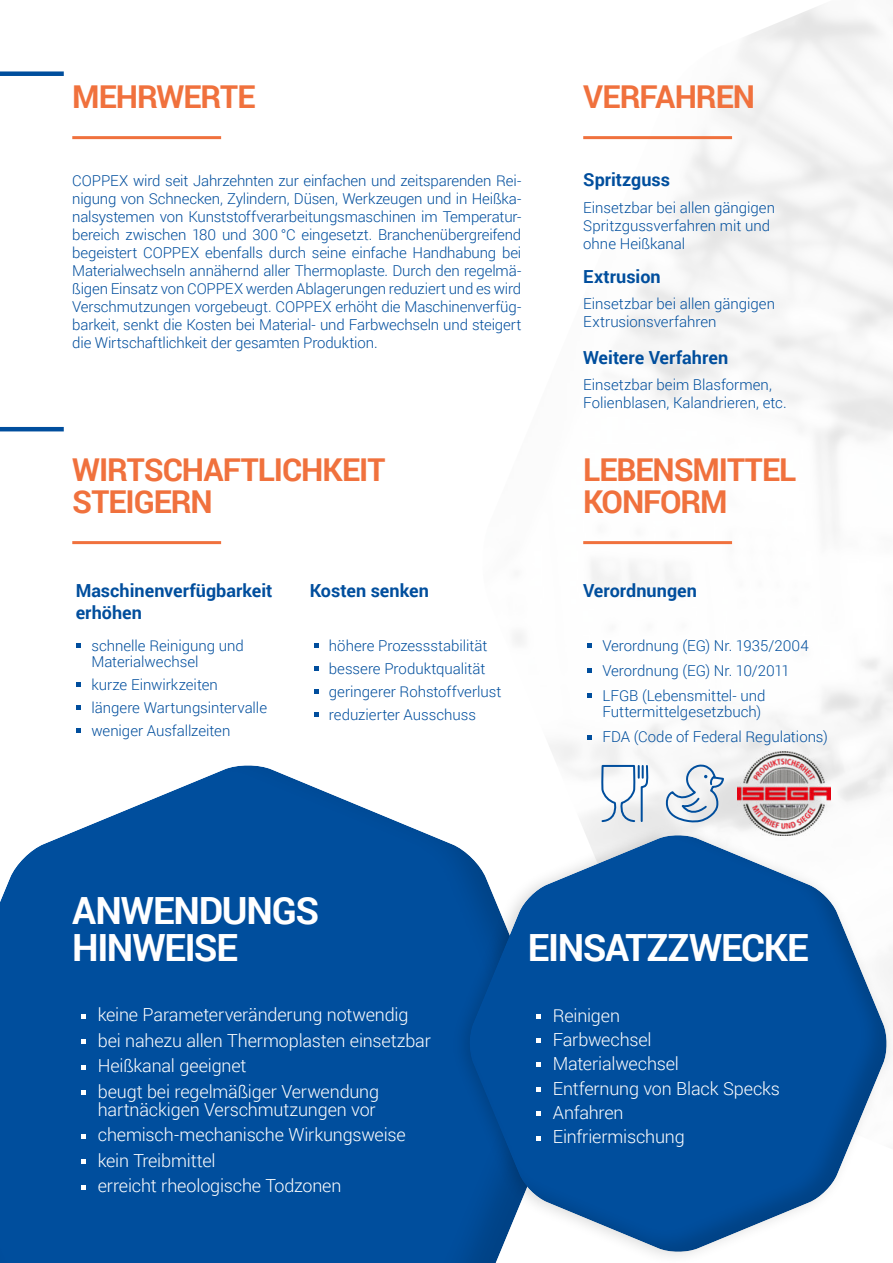
<style>
.page{position:relative;width:893px;height:1263px;background:#fff}
.page>*{position:absolute;margin:0;border:0;box-sizing:border-box;transform-origin:0 0}
.t1{font:700 37.5px/37.5px "Roboto";letter-spacing:-.035em;color:#fff}
.t2{font:700 31.5px/31.5px "Roboto";letter-spacing:-.035em;color:#f0713d}
.t3{font:300 18px/25.5px "Roboto";letter-spacing:-.01em;color:#fff}
.t4{font:700 18px "Roboto";color:#004e9d}
.t5{font:300 15px/18px "Roboto";color:#004e9d}
</style>
<div class="page">
<img style="left:737px;top:752px;width:93px;height:19px">
<svg style="left:0;top:682px;width:654px;height:581px;fill:#004e9d"></svg>
<svg style="left:587px;top:643px;width:5px;height:5px"></svg>
<svg style="left:587px;top:668px;width:5px;height:5px"></svg>
<svg style="left:587px;top:693px;width:5px;height:5px"></svg>
<svg style="left:587px;top:735px;width:5px;height:4px"></svg>
<svg style="left:314px;top:643px;width:5px;height:5px"></svg>
<svg style="left:314px;top:666px;width:5px;height:5px"></svg>
<svg style="left:314px;top:689px;width:5px;height:5px"></svg>
<svg style="left:314px;top:712px;width:5px;height:4px"></svg>
<svg style="left:77px;top:643px;width:4px;height:5px"></svg>
<svg style="left:77px;top:682px;width:4px;height:5px"></svg>
<svg style="left:77px;top:705px;width:4px;height:5px"></svg>
<svg style="left:77px;top:728px;width:4px;height:5px"></svg>
<hr style="left:0;top:427px;width:64px;height:4px;background:#004e9d">
<div style="left:0;top:71px;width:64px;height:5px;background:#004e9d"></div>
<hr style="left:72px;top:136px;width:149px;height:3px;background:#f0713d">
<hr style="left:583px;top:136px;width:149px;height:3px;background:#f0713d">
<hr style="left:72px;top:541px;width:149px;height:3px;background:#f0713d">
<hr style="left:583px;top:541px;width:149px;height:3px;background:#f0713d">
<svg style="left:600px;top:764px;width:50px;height:7px"></svg>
<svg style="left:409px;top:771px;width:484px;height:492px;fill:#004e9d"></svg>
<svg style="left:664px;top:763px;width:61px;height:61px"></svg>
<svg style="left:81px;top:1014px;width:5px;height:4px"></svg>
<svg style="left:81px;top:1039px;width:5px;height:5px"></svg>
<svg style="left:81px;top:1065px;width:5px;height:4px"></svg>
<svg style="left:81px;top:1090px;width:5px;height:5px"></svg>
<svg style="left:81px;top:1134px;width:5px;height:5px"></svg>
<svg style="left:81px;top:1159px;width:5px;height:5px"></svg>
<svg style="left:81px;top:1185px;width:5px;height:5px"></svg>
<svg style="left:536px;top:1014px;width:5px;height:4px"></svg>
<svg style="left:536px;top:1038px;width:5px;height:5px"></svg>
<svg style="left:536px;top:1062px;width:5px;height:5px"></svg>
<svg style="left:536px;top:1087px;width:5px;height:5px"></svg>
<svg style="left:536px;top:1111px;width:5px;height:5px"></svg>
<svg style="left:536px;top:1136px;width:5px;height:4px"></svg>
<h2 class="t2" style="left:72px;top:83px;width:185px">MEHRWERTE</h2>
<p class="t5" style="left:72px;top:173px;width:451px;text-align:justify">COPPEX wird seit Jahrzehnten zur einfachen und zeitsparenden Rei&shy;nigung von Schnecken, Zylindern, Düsen, Werkzeugen und in Heißka&shy;nalsystemen von Kunststoffverarbeitungsmaschinen im Temperatur&shy;bereich zwischen 180 und 300 °C eingesetzt. Branchenübergreifend begeistert COPPEX ebenfalls durch seine einfache Handhabung bei Materialwechseln annähernd aller Thermoplaste. Durch den regelmä&shy;ßigen Einsatz von COPPEX werden Ablagerungen reduziert und es wird Verschmutzungen vorgebeugt. COPPEX erhöht die Maschinenverfüg&shy;barkeit, senkt die Kosten bei Material- und Farbwechseln und steigert die Wirtschaftlichkeit der gesamten Produktion.</p>
<h2 class="t2" style="left:583px;top:83px;width:173px">VERFAHREN</h2>
<p class="t4" style="left:583px;top:172px;width:88px">Spritzguss</p>
<p class="t5" style="left:583px;top:199px;width:193px">Einsetzbar bei allen gängigen<br>Spritzgussverfahren mit und ohne Heißkanal</p>
<p class="t4" style="left:583px;top:269px;width:79px">Extrusion</p>
<p class="t5" style="left:583px;top:296px;width:193px">Einsetzbar bei allen gängigen<br>Extrusionsverfahren</p>
<p class="t4" style="left:583px;top:350px;width:146px">Weitere Verfahren</p>
<p class="t5" style="left:583px;top:375px;width:205px">Einsetzbar beim Blasformen,<br>Folienblasen, Kalandrieren, etc.</p>
<h2 class="t2" style="left:72px;top:456px;width:315px">WIRTSCHAFTLICHKEIT<br>STEIGERN</h2>
<h2 class="t2" style="left:583px;top:456px;width:215px">LEBENSMITTEL<br>KONFORM</h2>
<p class="t4" style="left:76px;top:584px;width:198px">Maschinenverfügbarkeit</p>
<p class="t4" style="left:310px;top:584px;width:121px">Kosten senken</p>
<p class="t4" style="left:583px;top:584px;width:115px">Verordnungen</p>
<p class="t4" style="left:76px;top:605px;width:68px">erhöhen</p>
<p class="t5" style="left:91px;top:638px;width:154px;line-height:16.5px">schnelle Reinigung und<br>Materialwechsel</p>
<p class="t5" style="left:91px;top:674px;width:177px;line-height:23px">kurze Einwirkzeiten längere Wartungsintervalle weniger Ausfallzeiten</p>
<p class="t5" style="left:329px;top:634px;width:174px;line-height:23px">höhere Prozessstabilität bessere Produktqualität geringerer Rohstoffverlust reduzierter Ausschuss</p>
<p class="t5" style="left:602px;top:632px;width:208px;line-height:25px">Verordnung (EG) Nr. 1935/2004<br>Verordnung (EG) Nr. 10/2011<br>LFGB (Lebensmittel- und</p>
<p class="t5" style="left:602px;top:701px;width:227px;line-height:25px">Futtermittelgesetzbuch)<br>FDA (Code of Federal Regulations)</p>
<h1 class="t1" style="left:72px;top:895px;width:248px">ANWENDUNGS<br>HINWEISE</h1>
<p class="t3" style="left:98px;top:1003px;width:335px">keine Parameterveränderung notwendig bei nahezu allen Thermoplasten einsetzbar Heißkanal geeignet<br>beugt bei regelmäßiger Verwendung</p>
<p class="t3" style="left:98px;top:1098px;width:309px">hartnäckigen Verschmutzungen vor chemisch-mechanische Wirkungsweise kein Treibmittel<br>erreicht rheologische Todzonen</p>
<h1 class="t1" style="left:528px;top:932px;width:282px">EINSATZZWECKE</h1>
<p class="t3" style="left:553px;top:1004px;width:229px;line-height:24.5px">Reinigen<br>Farbwechsel<br>Materialwechsel<br>Entfernung von Black Specks<br>Anfahren<br>Einfriermischung</p>
</div>
